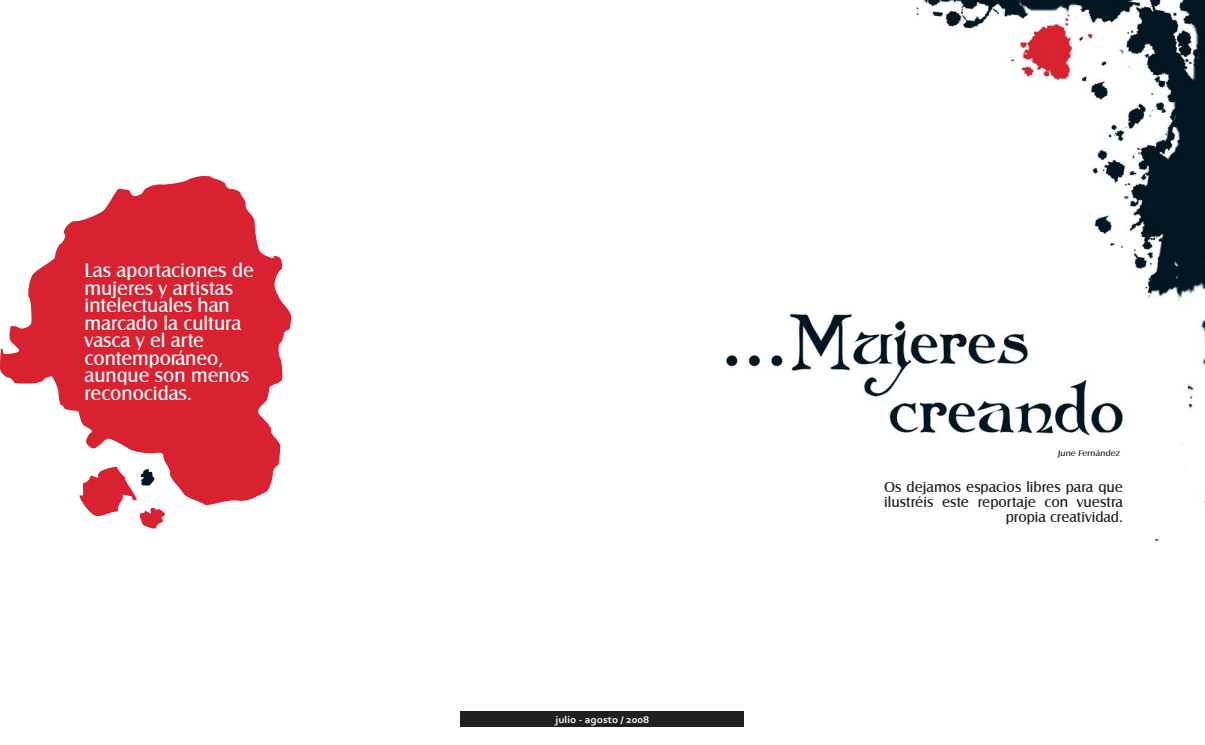
<style>
.page{position:relative;width:1205px;height:745px;background:#fff}
.page>*{position:absolute;margin:0;border:0;box-sizing:border-box;transform-origin:0 0}
.t1{font:20px/17.5px "Castle T";color:#fff}
.t2{font:15px/15px "Castle T";color:#231f20;text-align:right}
.t3{font:700 10.12px "Corbel";color:#fff;scale:1.11 1}
.t4{font:8.5px "Castle T";color:#231f20;scale:1.11 1}
</style>
<div class="page">
<img style="left:726px;top:0;width:479px;height:541px">
<svg style="left:0;top:176px;width:291px;height:330px;fill:#d92231"></svg>
<svg style="left:79px;top:466px;width:86px;height:62px"></svg>
<div style="left:461px;top:710px;width:283px;height:16px;background:#231f20"></div>
<p class="t1" style="left:85px;top:260px;width:171px">Las aportaciones de mujeres y artistas intelectuales han marcado la cultura vasca y el arte contemporáneo, aunque son menos reconocidas.</p>
<p class="t3" style="left:555px;top:715px;width:86px">julio - agosto / 2008</p>
<p class="t4" style="left:1057px;top:447px;width:58px">June Fernández</p>
<p class="t2" style="left:884px;top:478px;width:240px">Os dejamos espacios libres para que ilustréis este reportaje con vuestra propia creatividad.</p>
</div>
